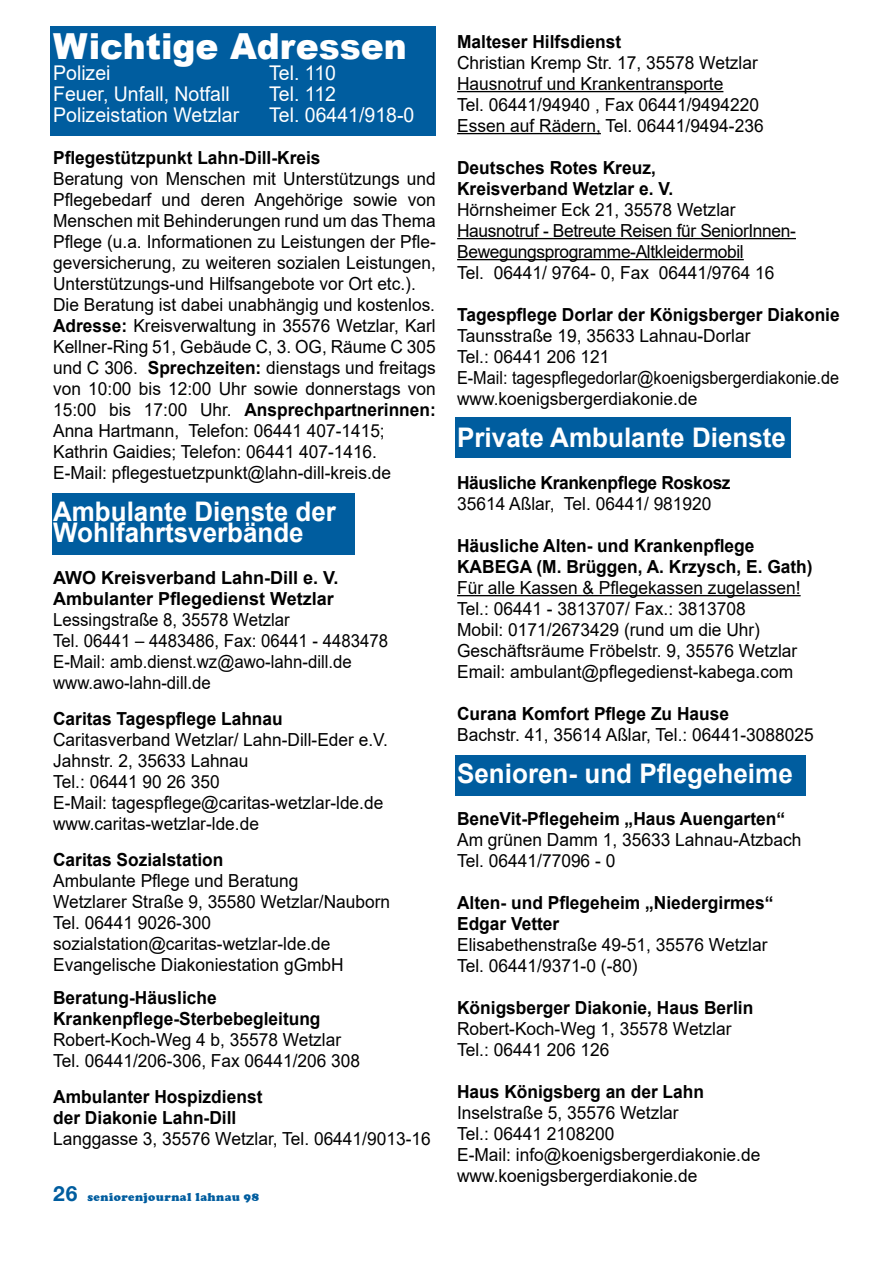
<style>
.page{position:relative;width:893px;height:1263px;background:#fff}
.page>*{position:absolute;margin:0;border:0;box-sizing:border-box;transform-origin:0 0}
.t1{font:900 35.85px "Arial";color:#fff;scale:.96 1}
.t2{font:700 27px/21px "Arial";color:#fff;scale:.96 1}
.t3{font:20.25px "Arial";color:#fff;scale:.96 1}
.t4{font:18px/21px "Arial";color:#000;scale:.96 1}
.t5{font:700 18px/21px "Arial";color:#000;scale:.96 1}
.t6{font:18px/21px "Arial";letter-spacing:-.02em;color:#000;scale:.96 1}
.t7{font:18px/21px "Arial";color:#000;scale:.93 1}
.t8{font:700 18px/21px "Arial";color:#000}
.t9{font:700 18px "Arial";letter-spacing:-.02em;color:#000;scale:.96 1}
.t10{font:12px "Cooper";letter-spacing:.04em;color:#005d9f}
.s1{font-weight:700}
.s2{font-family:"Helvetica Neue LT Std";font-weight:700;font-size:21px}
</style>
<div class="page">
<div style="left:52px;top:493px;width:303px;height:62px;background:#005d9f"></div>
<div style="left:455px;top:755px;width:350px;height:41px;background:#005d9f"></div>
<div style="left:455px;top:417px;width:335px;height:41px;background:#005d9f"></div>
<div style="left:50px;top:27px;width:386px;height:109px;background:#005d9f"></div>
<hr style="left:457px;top:91px;width:266px;height:1px;background:#000">
<hr style="left:457px;top:133px;width:144px;height:1px;background:#000">
<hr style="left:457px;top:238px;width:339px;height:1px;background:#000">
<hr style="left:457px;top:259px;width:287px;height:1px;background:#000">
<hr style="left:457px;top:595px;width:344px;height:1px;background:#000">
<h1 class="t1" style="left:53px;top:20px;width:370px">Wichtige Adressen</h1>
<p class="t3" style="left:53px;top:59px;width:61px">Polizei</p>
<p class="t3" style="left:269px;top:59px;width:71px">Tel. 110</p>
<p class="t3" style="left:53px;top:80px;width:186px">Feuer, Unfall, Notfall</p>
<p class="t3" style="left:269px;top:80px;width:71px">Tel. 112</p>
<p class="t3" style="left:53px;top:101px;width:195px">Polizeistation Wetzlar</p>
<p class="t3" style="left:269px;top:101px;width:153px">Tel. 06441/918-0</p>
<p class="t5" style="left:53px;top:147px;width:280px">Pflegestützpunkt Lahn-Dill-Kreis</p>
<p class="t4" style="left:53px;top:168px;width:400px">Beratung von Menschen mit Unterstützungs und Pflegebedarf und deren Angehörige sowie von Menschen mit Behinderungen rund um das Thema Pflege (u.a. Informationen zu Leistungen der Pfle&shy;geversicherung, zu weiteren sozialen Leistungen, Unterstützungs-und Hilfsangebote vor Ort etc.).<br>Die Beratung ist dabei unabhängig und kostenlos.<br><span class="s1">Adresse:</span> Kreisverwaltung in 35576 Wetzlar, Karl Kellner-Ring 51, Gebäude C, 3. OG, Räume C 305 und C 306. <span class="s1">Sprechzeiten:</span> dienstags und freitags von 10:00 bis 12:00 Uhr sowie donnerstags von 15:00 bis 17:00 Uhr. <span class="s1">Ansprechpartnerinnen:<br></span>Anna Hartmann, Telefon: 06441 407-1415; Kathrin Gaidies; Telefon: 06441 407-1416.<br>E-Mail: pflegestuetzpunkt@lahn-dill-kreis.de</p>
<h2 class="t2" style="left:53px;top:501px;width:296px">Ambulante Dienste der<br>Wohlfahrtsverbände</h2>
<p class="t8" style="left:53px;top:567px;width:287px">AWO Kreisverband Lahn-Dill e. V.<br>Ambulanter Pflegedienst Wetzlar</p>
<p class="t7" style="left:53px;top:609px;width:362px">Lessingstraße 8, 35578 Wetzlar<br>Tel. 06441 – 4483486, Fax: 06441 - 4483478<br>E-Mail: amb.dienst.wz@awo-lahn-dill.de www.awo-lahn-dill.de</p>
<p class="t5" style="left:53px;top:708px;width:241px">Caritas Tagespflege Lahnau</p>
<p class="t4" style="left:53px;top:729px;width:350px">Caritasverband Wetzlar/ Lahn-Dill-Eder e.V.<br>Jahnstr. 2, 35633 Lahnau<br>Tel.: 06441 90 26 350<br>E-Mail: tagespflege@caritas-wetzlar-lde.de www.caritas-wetzlar-lde.de</p>
<p class="t5" style="left:53px;top:849px;width:179px">Caritas Sozialstation</p>
<p class="t4" style="left:53px;top:870px;width:353px">Ambulante Pflege und Beratung<br>Wetzlarer Straße 9, 35580 Wetzlar/Nauborn Tel. 06441 9026-300 sozialstation@caritas-wetzlar-lde.de Evangelische Diakoniestation gGmbH</p>
<p class="t5" style="left:53px;top:987px;width:280px">Beratung-Häusliche<br>Krankenpflege-Sterbebegleitung</p>
<p class="t4" style="left:53px;top:1029px;width:321px">Robert-Koch-Weg 4 b, 35578 Wetzlar<br>Tel. 06441/206-306, Fax 06441/206 308</p>
<p class="t5" style="left:53px;top:1086px;width:220px">Ambulanter Hospizdienst der Diakonie Lahn-Dill</p>
<p class="t4" style="left:53px;top:1128px;width:395px">Langgasse 3, 35576 Wetzlar, Tel. 06441/9013-16</p>
<p class="t10" style="left:53px;top:1190px;width:207px"><span class="s2">26</span> seniorenjournal lahnau 98</p>
<p class="t5" style="left:457px;top:31px;width:172px">Malteser Hilfsdienst</p>
<p class="t4" style="left:457px;top:52px;width:321px">Christian Kremp Str. 17, 35578 Wetzlar Hausnotruf und Krankentransporte<br>Tel. 06441/94940 , Fax 06441/9494220<br>Essen auf Rädern, Tel. 06441/9494-236</p>
<p class="t5" style="left:457px;top:157px;width:227px">Deutsches Rotes Kreuz,<br>Kreisverband Wetzlar e. V.</p>
<p class="t6" style="left:457px;top:199px;width:354px">Hörnsheimer Eck 21, 35578 Wetzlar Hausnotruf - Betreute Reisen für SeniorInnen-Bewegungsprogramme-Altkleidermobil<br>Tel. 06441/ 9764- 0, Fax 06441/9764 16</p>
<p class="t5" style="left:457px;top:304px;width:400px">Tagespflege Dorlar der Königsberger Diakonie</p>
<p class="t4" style="left:457px;top:325px;width:399px">Taunsstraße 19, 35633 Lahnau-Dorlar<br>Tel.: 06441 206 121<br>E-Mail: tagespflegedorlar@koenigsbergerdiakonie.de www.koenigsbergerdiakonie.de</p>
<h2 class="t2" style="left:457px;top:427px;width:344px">Private Ambulante Dienste</h2>
<p class="t9" style="left:457px;top:470px;width:286px">Häusliche Krankenpflege Roskosz</p>
<p class="t4" style="left:457px;top:493px;width:267px">35614 Aßlar, Tel. 06441/ 981920</p>
<p class="t5" style="left:457px;top:535px;width:372px">Häusliche Alten- und Krankenpflege<br>KABEGA (M. Brüggen, A. Krzysch, E. Gath)</p>
<p class="t4" style="left:457px;top:577px;width:359px">Für alle Kassen &amp; Pflegekassen zugelassen!<br>Tel.: 06441 - 3813707/ Fax.: 3813708<br>Mobil: 0171/2673429 (rund um die Uhr)<br>Geschäftsräume Fröbelstr. 9, 35576 Wetzlar Email: ambulant@pflegedienst-kabega.com</p>
<p class="t5" style="left:457px;top:703px;width:285px">Curana Komfort Pflege Zu Hause</p>
<p class="t4" style="left:457px;top:724px;width:373px">Bachstr. 41, 35614 Aßlar, Tel.: 06441-3088025</p>
<h2 class="t2" style="left:457px;top:763px;width:351px">Senioren- und Pflegeheime</h2>
<p class="t5" style="left:457px;top:808px;width:343px">BeneVit-Pflegeheim „Haus Auengarten“</p>
<p class="t4" style="left:457px;top:829px;width:360px">Am grünen Damm 1, 35633 Lahnau-Atzbach<br>Tel. 06441/77096 - 0</p>
<p class="t5" style="left:457px;top:892px;width:331px">Alten- und Pflegeheim „Niedergirmes“<br>Edgar Vetter</p>
<p class="t4" style="left:457px;top:934px;width:325px">Elisabethenstraße 49-51, 35576 Wetzlar<br>Tel. 06441/9371-0 (-80)</p>
<p class="t5" style="left:457px;top:997px;width:310px">Königsberger Diakonie, Haus Berlin</p>
<p class="t4" style="left:457px;top:1018px;width:287px">Robert-Koch-Weg 1, 35578 Wetzlar<br>Tel.: 06441 206 126</p>
<p class="t5" style="left:457px;top:1081px;width:259px">Haus Königsberg an der Lahn</p>
<p class="t4" style="left:457px;top:1102px;width:317px">Inselstraße 5, 35576 Wetzlar<br>Tel.: 06441 2108200<br>E-Mail: info@koenigsbergerdiakonie.de www.koenigsbergerdiakonie.de</p>
</div>
